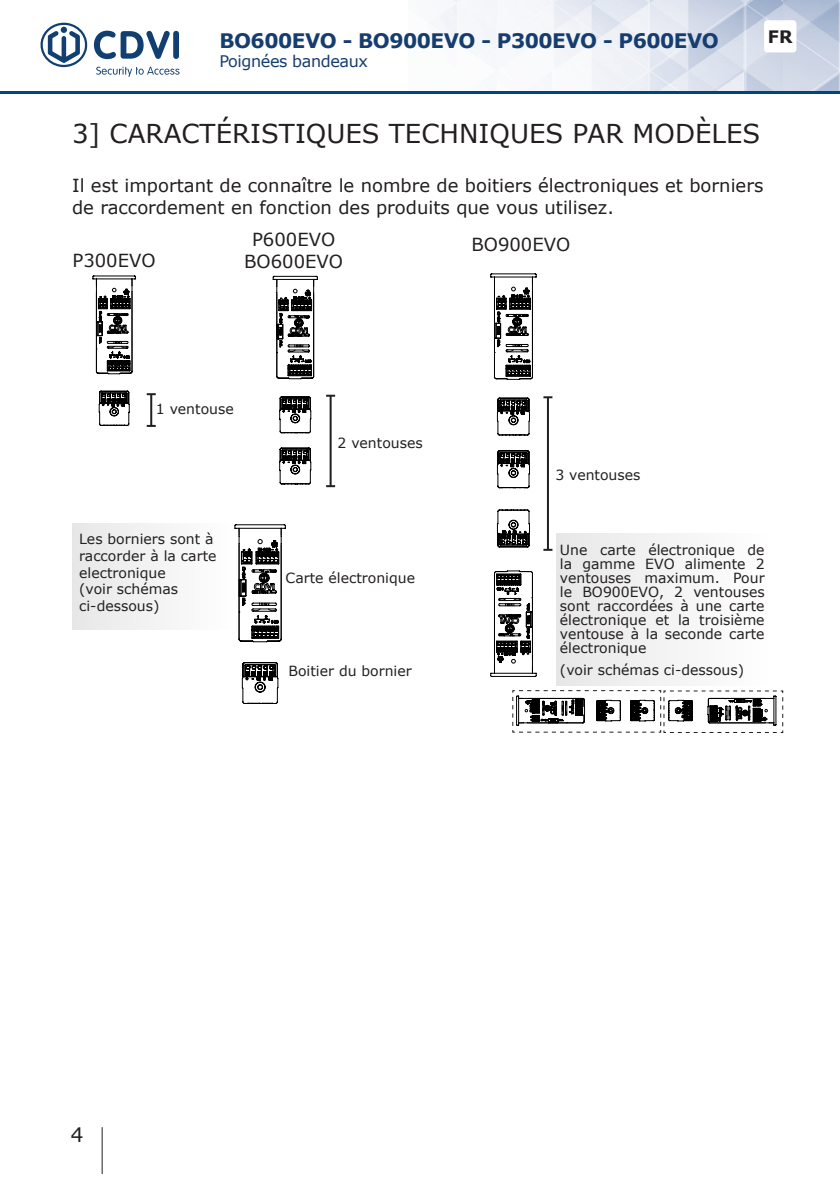
<style>
.page{position:relative;width:840px;height:1191px;background:#fff}
.page>*{position:absolute;margin:0;border:0;box-sizing:border-box;transform-origin:0 0}
.Product_name{font:26px "Verdana";color:#231f20}
.t1{font:700 20px "Verdana";letter-spacing:-.025em;color:#163d6f}
.t2{font:20px "Verdana";color:#231f20}
.t3{font:18px/21.6px "Verdana";color:#231f20;text-align:center}
.t4{font:700 17.2px "Verdana";color:#231f20}
.t5{font:16px "Verdana";letter-spacing:-.025em;color:#163d6f}
.t6{font:14px/14px "Verdana";color:#231f20}
</style>
<div class="page">
<hr style="left:102px;top:1127px;width:1px;height:47px;background:#231f20">
<img style="left:430px;top:0;width:409px;height:91px">
<svg style="left:40px;top:23px;width:48px;height:44px"></svg>
<svg style="left:96px;top:67px;width:83px;height:10px"></svg>
<svg style="left:94px;top:31px;width:76px;height:28px"></svg>
<div style="left:173px;top:31px;width:6px;height:28px;background:#113f71;border-radius:3px"></div>
<hr style="left:0;top:91px;width:839px;height:3px;background:#00467e">
<div style="left:763px;top:20px;width:33px;height:32px;background:#fff;border-radius:3px"></div>
<div style="left:72px;top:524px;width:161px;height:105px;background:#f3f3f3"></div>
<div style="left:555px;top:533px;width:212px;height:152px;background:#f3f3f3"></div>
<hr style="left:485px;top:263px;width:1px;height:424px;background:#000001">
<hr style="left:485px;top:263px;width:55px;height:1px;background:#000001">
<hr style="left:640px;top:263px;width:1px;height:424px;background:#000001">
<hr style="left:485px;top:769px;width:55px;height:1px;background:#000001">
<hr style="left:271px;top:757px;width:50px;height:1px;background:#000001">
<hr style="left:404px;top:271px;width:1px;height:164px;background:#000001">
<hr style="left:87px;top:735px;width:53px;height:1px;background:#000001">
<svg style="left:92px;top:275px;width:45px;height:151px"></svg>
<hr style="left:150px;top:394px;width:2px;height:32px;background:#231f20">
<svg style="left:147px;top:393px;width:9px;height:2px"></svg>
<svg style="left:147px;top:425px;width:9px;height:2px"></svg>
<svg style="left:272px;top:275px;width:63px;height:213px"></svg>
<svg style="left:485px;top:273px;width:67px;height:403px"></svg>
<hr style="left:515px;top:863px;width:263px;height:1px;background:#000001">
<hr style="left:834px;top:694px;width:1px;height:34px;background:#000001">
<svg style="left:512px;top:690px;width:271px;height:43px"></svg>
<hr style="left:603px;top:522px;width:1px;height:184px;background:#000001">
<hr style="left:234px;top:1073px;width:53px;height:1px;background:#000001">
<svg style="left:234px;top:524px;width:52px;height:180px"></svg>
<h2 class="t1" style="left:219px;top:26px;width:501px">BO600EVO - BO900EVO - P300EVO - P600EVO</h2>
<p class="t4" style="left:767px;top:24px;width:26px">FR</p>
<p class="t5" style="left:219px;top:50px;width:150px">Poignées bandeaux</p>
<p class="Product_name" style="left:72px;top:115px;width:689px">3] CARACTÉRISTIQUES TECHNIQUES PAR MODÈLES</p>
<p class="t3" style="left:72px;top:175px;width:692px;text-align:left">Il est important de connaître le nombre de boitiers électroniques et borniers de raccordement en fonction des produits que vous utilisez.</p>
<p class="t3" style="left:72px;top:249px;width:85px">P300EVO</p>
<p class="t3" style="left:244px;top:229px;width:100px">P600EVO<br>BO600EVO</p>
<p class="t3" style="left:471px;top:233px;width:100px">BO900EVO</p>
<p class="t6" style="left:156px;top:401px;width:79px">1 ventouse</p>
<p class="t6" style="left:79px;top:530px;width:139px;line-height:16.8px">Les borniers sont à raccorder à la carte electronique</p>
<p class="t6" style="left:79px;top:580px;width:100px;line-height:16.8px">(voir schémas ci-dessous)</p>
<p class="t6" style="left:337px;top:436px;width:86px">2 ventouses</p>
<p class="t6" style="left:285px;top:571px;width:131px">Carte électronique</p>
<p class="t6" style="left:555px;top:467px;width:86px">3 ventouses</p>
<p class="t6" style="left:559px;top:543px;width:206px;text-align:justify">Une carte électronique de la gamme EVO alimente 2 ventouses maximum. Pour le BO900EVO, 2 ventouses sont raccordées à une carte électronique et la troisième ventouse à la seconde carte électronique</p>
<p class="t6" style="left:288px;top:663px;width:125px">Boitier du bornier</p>
<p class="t6" style="left:559px;top:662px;width:185px">(voir schémas ci-dessous)</p>
<h2 class="t2" style="left:71px;top:1121px;width:14px">4</h2>
</div>
